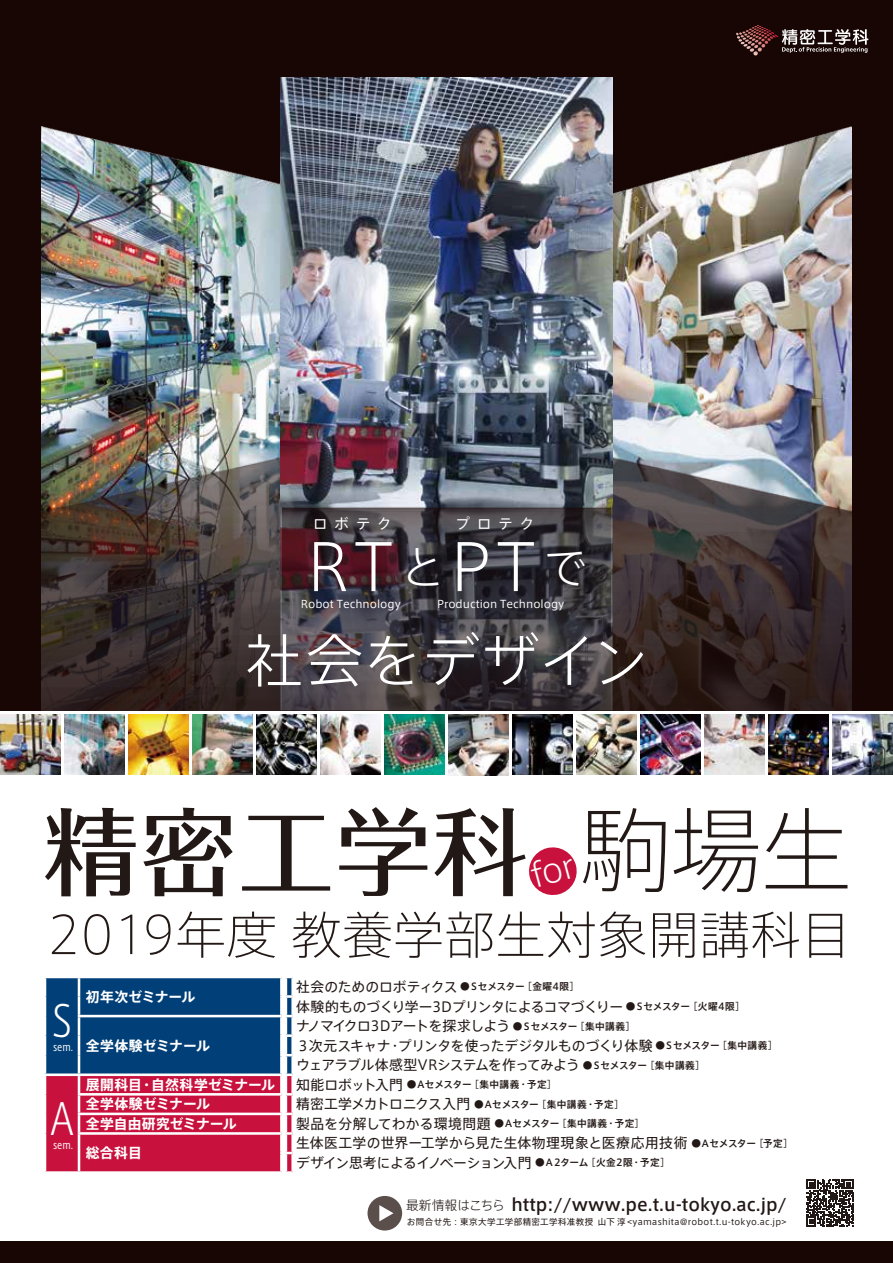
<style>
.page{position:relative;width:893px;height:1263px;background:#fff}
.page>*{position:absolute;margin:0;border:0;box-sizing:border-box;transform-origin:0 0}
.t1{font:500 95.7px "Folk";letter-spacing:.015em;color:#221815}
.t2{font:200 92.7px "Axis Std";color:#221815}
.t3{font:300 63.75px "Axis Std";color:#fff}
.t4{font:300 57.45px "Axis Std";letter-spacing:.015em;color:#fff}
.t5{font:200 51px "Axis Std";color:#221815}
.t6{font:300 42.45px "Axis Latin Cond Pro";color:#fff}
.t7{font:500 16.95px "Axis Std";color:#221815}
.t8{font:14.4px "Axis Std";letter-spacing:.5em;color:#fff}
.t9{font:13.8px/19.5px "Axis Std";letter-spacing:-.025em;color:#221815}
.t10{font:13.8px/19.5px "Axis Std";color:#221815}
.t11{font:700 13.8px "Axis Std";letter-spacing:-.005em;color:#fff}
.t12{font:10.65px "Axis Std";color:#fff}
.t13{font:10.2px "Axis Latin Cond Pro";color:#fff}
.t14{font:500 9.6px "Axis Std";letter-spacing:-.015em;color:#221815}
.t15{font:8.55px "Axis Std";letter-spacing:.03em;color:#221815}
.s1{font-size:44.7px}
.s2{font-weight:400;font-size:13.8px}
.s3{font-weight:500;font-size:9.6px}
.s4{font-weight:300;font-size:12.75px}
</style>
<div class="page">
<img style="left:704px;top:714px;width:61px;height:61px">
<img style="left:448px;top:715px;width:61px;height:60px">
<img style="left:192px;top:714px;width:61px;height:60px">
<svg style="left:46px;top:977px;width:247px;height:196px;background:#73416d"></svg>
<div style="left:0;top:0;width:893px;height:710px;background:#170604"></div>
<img style="left:41px;top:126px;width:241px;height:584px">
<img style="left:611px;top:126px;width:241px;height:584px">
<img style="left:280px;top:78px;width:333px;height:631px">
<svg style="left:755px;top:25px;width:8px;height:3px"></svg>
<svg style="left:782px;top:29px;width:86px;height:24px"></svg>
<svg style="left:806px;top:1179px;width:48px;height:48px"></svg>
<div style="left:0;top:1242px;width:893px;height:21px;background:#170604"></div>
<div style="left:367px;top:1196px;width:35px;height:34px;background:#5a4f4a;border-radius:50%"></div>
<svg style="left:379px;top:1205px;width:14px;height:16px"></svg>
<img style="left:384px;top:714px;width:61px;height:61px">
<img style="left:256px;top:714px;width:61px;height:61px">
<img style="left:768px;top:714px;width:61px;height:61px">
<img style="left:832px;top:714px;width:61px;height:61px">
<img style="left:128px;top:714px;width:61px;height:61px">
<img style="left:640px;top:714px;width:61px;height:61px">
<img style="left:0;top:714px;width:61px;height:61px">
<img style="left:512px;top:714px;width:61px;height:61px">
<img style="left:320px;top:714px;width:61px;height:61px">
<img style="left:64px;top:714px;width:61px;height:61px">
<img style="left:576px;top:714px;width:61px;height:61px">
<svg style="left:529px;top:847px;width:48px;height:48px"></svg>
<p class="t8" style="left:313px;top:513px;width:80px">ロボテク</p>
<p class="t8" style="left:455px;top:513px;width:80px">プロテク</p>
<h3 class="t3" style="left:307px;top:520px;width:283px">RT<span class="s1">と</span>PT<span class="s1">で</span></h3>
<p class="t12" style="left:301px;top:596px;width:101px">Robot Technology</p>
<p class="t12" style="left:437px;top:596px;width:129px">Production Technology</p>
<h3 class="t4" style="left:246px;top:618px;width:405px">社会をデザイン</h3>
<h1 class="t1" style="left:44px;top:789px;width:486px">精密工学科</h1>
<h2 class="t2" style="left:579px;top:782px;width:275px">駒場生</h2>
<h3 class="t5" style="left:47px;top:897px;width:806px">2019年度 教養学部生対象開講科目</h3>
<h3 class="t6" style="left:52px;top:994px;width:21px">S</h3>
<p class="t13" style="left:53px;top:1041px;width:22px">sem.</p>
<h3 class="t6" style="left:50px;top:1092px;width:25px">A</h3>
<p class="t13" style="left:53px;top:1138px;width:22px">sem.</p>
<p class="t11" style="left:86px;top:986px;width:111px">初年次ゼミナール</p>
<p class="t11" style="left:86px;top:1035px;width:126px">全学体験ゼミナール</p>
<p class="t14" style="left:296px;top:979px;width:285px"><span class="s2">社会のためのロボティクス</span> ●Ｓセメスター［金曜4限］</p>
<p class="t9" style="left:296px;top:996px;width:450px">体験的ものづくり学ー3Dプリンタによるコマづくりー <span class="s3">●Ｓセメスター［火曜4限］</span></p>
<p class="t9" style="left:296px;top:1015px;width:483px">ナノマイクロ3Dアートを探求しよう <span class="s3">●Ｓセメスター［集中講義］<br></span>３次元スキャナ・プリンタを使ったデジタルものづくり体験 <span class="s3">●Ｓセメスター［集中講義］</span>ウェアラブル体感型VRシステムを作ってみよう <span class="s3">●Ｓセメスター［集中講義］</span></p>
<p class="t11" style="left:86px;top:1074px;width:191px">展開科目・自然科学ゼミナール</p>
<p class="t14" style="left:296px;top:1077px;width:262px"><span class="s2">知能ロボット入門</span> ●Ａセメスター［集中講義・予定］</p>
<p class="t11" style="left:86px;top:1093px;width:126px">全学体験ゼミナール</p>
<p class="t14" style="left:296px;top:1097px;width:330px"><span class="s2">精密工学メカトロニクス入門</span> ●Ａセメスター［集中講義・予定］</p>
<p class="t11" style="left:86px;top:1113px;width:152px">全学自由研究ゼミナール</p>
<p class="t14" style="left:296px;top:1116px;width:350px"><span class="s2">製品を分解してわかる環境問題</span> ●Ａセメスター［集中講義・予定］</p>
<p class="t11" style="left:86px;top:1142px;width:58px">総合科目</p>
<p class="t10" style="left:296px;top:1132px;width:498px">生体医工学の世界ー工学から見た生体物理現象と医療応用技術 <span class="s3">●Ａセメスター［予定］</span>デザイン思考によるイノベーション入門 <span class="s3">●Ａ2ターム［火金2限・予定］</span></p>
<p class="t7" style="left:406px;top:1192px;width:382px"><span class="s4">最新情報はこちら</span> http://www.pe.t.u-tokyo.ac.jp/</p>
<p class="t15" style="left:407px;top:1216px;width:381px">お問合せ先 ： 東京大学工学部精密工学科准教授 山下 淳 &lt;yamashita@robot.t.u-tokyo.ac.jp&gt;</p>
</div>
